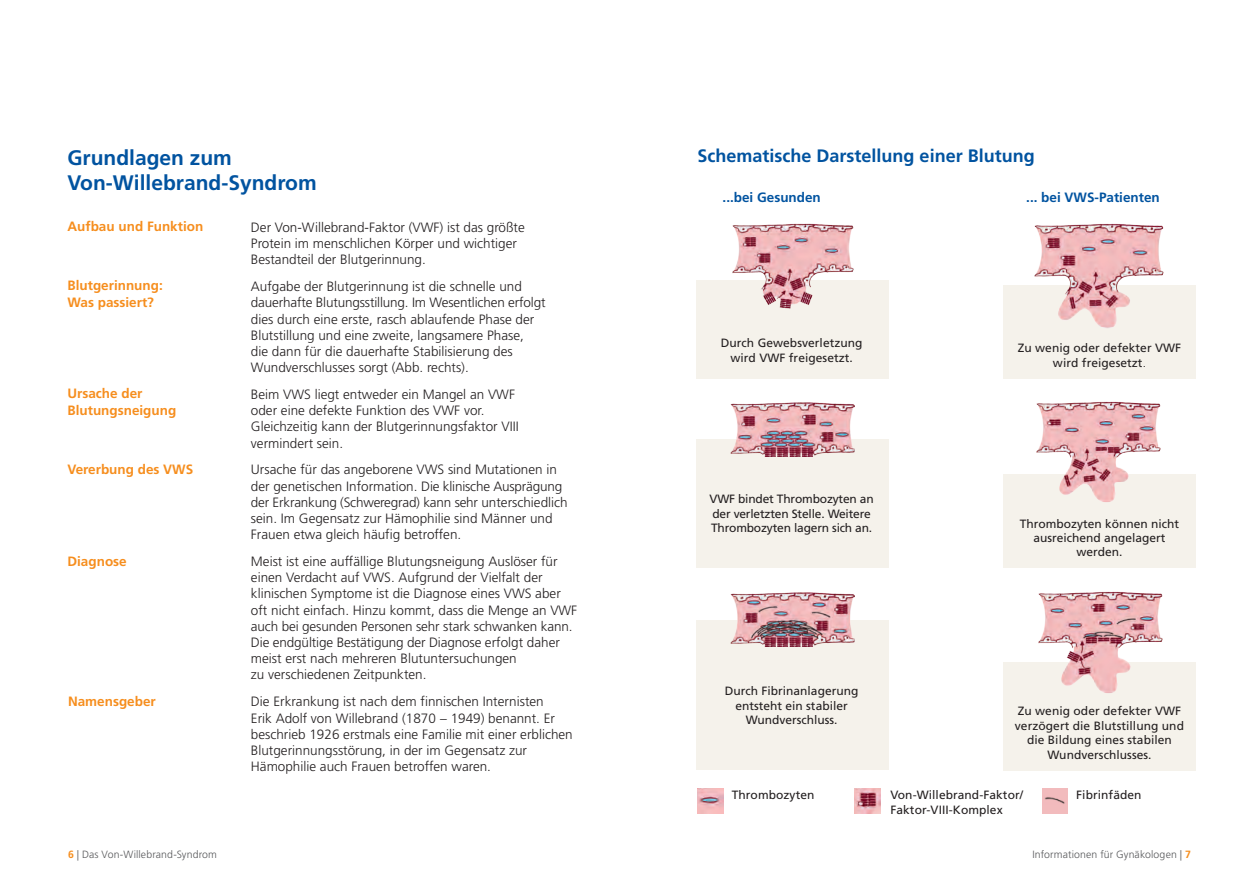
<style>
.page{position:relative;width:1259px;height:893px;background:#fff}
.page>*{position:absolute;margin:0;border:0;box-sizing:border-box;transform-origin:0 0}
.t1{font:700 21px/25.2px "Frutiger LT Std";color:#0153a0}
.t2{font:700 18px "Frutiger LT Std";color:#0153a0}
.t3{font:300 13.5px/16.2px "Frutiger LT Std";color:#231f20}
.t4{font:700 13.5px/16.2px "Frutiger LT Std";color:#f68e1e}
.t5{font:700 13.5px "Frutiger LT Std";color:#0153a0}
.t6{font:12px/14.4px "Frutiger LT Std";letter-spacing:.005em;color:#231f20;text-align:center}
.t7{font:12px/14.4px "Frutiger LT Std";letter-spacing:-.015em;color:#231f20}
.t8{font:300 10.5px "Frutiger LT Std";letter-spacing:.01em;color:#57585a}
.s1{font-weight:300}
.s2{font-weight:700;color:#f68e1e}
</style>
<div class="page">
<div style="left:1002px;top:662px;width:193px;height:108px;background:#f5f2eb"></div>
<div style="left:1002px;top:474px;width:193px;height:93px;background:#f5f2eb"></div>
<div style="left:1002px;top:285px;width:193px;height:94px;background:#f5f2eb"></div>
<div style="left:696px;top:620px;width:193px;height:150px;background:#f5f2eb"></div>
<div style="left:696px;top:439px;width:193px;height:129px;background:#f5f2eb"></div>
<div style="left:696px;top:280px;width:193px;height:98px;background:#f5f2eb"></div>
<img style="left:732px;top:223px;width:122px;height:86px">
<img style="left:730px;top:402px;width:124px;height:54px">
<img style="left:730px;top:593px;width:124px;height:53px">
<img style="left:1036px;top:401px;width:125px;height:101px">
<img style="left:1038px;top:591px;width:125px;height:102px">
<img style="left:1034px;top:223px;width:130px;height:105px">
<img style="left:855px;top:788px;width:25px;height:26px">
<div style="left:1042px;top:788px;width:25px;height:26px;background:#f2bbbd"></div>
<img style="left:1044px;top:797px;width:20px;height:6px">
<img style="left:697px;top:788px;width:26px;height:26px">
<h1 class="t1" style="left:67px;top:145px;width:251px">Grundlagen zum<br>Von-Willebrand-Syndrom</h1>
<p class="t4" style="left:67px;top:219px;width:137px">Aufbau und Funktion</p>
<p class="t4" style="left:67px;top:278px;width:97px">Blutgerinnung:<br>Was passiert?</p>
<p class="t4" style="left:67px;top:386px;width:110px">Ursache der<br>Blutungsneigung</p>
<p class="t4" style="left:67px;top:462px;width:127px">Vererbung des VWS</p>
<p class="t4" style="left:67px;top:553px;width:61px">Diagnose</p>
<p class="t4" style="left:68px;top:693px;width:89px">Namensgeber</p>
<p class="t3" style="left:251px;top:219px;width:275px">Der Von-Willebrand-Faktor (VWF) ist das größte<br>Protein im menschlichen Körper und wichtiger<br>Bestandteil der Blutgerinnung.</p>
<p class="t3" style="left:251px;top:279px;width:296px">Aufgabe der Blutgerinnung ist die schnelle und dauerhafte Blutungsstillung. Im Wesentlichen erfolgt dies durch eine erste, rasch ablaufende Phase der Blutstillung und eine zweite, langsamere Phase,<br>die dann für die dauerhafte Stabilisierung des Wundverschlusses sorgt (Abb. rechts).</p>
<p class="t3" style="left:251px;top:386px;width:269px">Beim VWS liegt entweder ein Mangel an VWF oder eine defekte Funktion des VWF vor.<br>Gleichzeitig kann der Blutgerinnungsfaktor VIII vermindert sein.</p>
<p class="t3" style="left:251px;top:462px;width:318px">Ursache für das angeborene VWS sind Mutationen in der genetischen Information. Die klinische Ausprägung der Erkrankung (Schweregrad) kann sehr unterschiedlich sein. Im Gegensatz zur Hämophilie sind Männer und Frauen etwa gleich häufig betroffen.</p>
<p class="t3" style="left:251px;top:553px;width:328px">Meist ist eine auffällige Blutungsneigung Auslöser für einen Verdacht auf VWS. Aufgrund der Vielfalt der klinischen Symptome ist die Diagnose eines VWS aber oft nicht einfach. Hinzu kommt, dass die Menge an VWF auch bei gesunden Personen sehr stark schwanken kann.<br>Die endgültige Bestätigung der Diagnose erfolgt daher meist erst nach mehreren Blutuntersuchungen<br>zu verschiedenen Zeitpunkten.</p>
<p class="t3" style="left:251px;top:694px;width:323px">Die Erkrankung ist nach dem finnischen Internisten<br>Erik Adolf von Willebrand (1870 – 1949) benannt. Er beschrieb 1926 erstmals eine Familie mit einer erblichen Blutgerinnungsstörung, in der im Gegensatz zur Hämophilie auch Frauen betroffen waren.</p>
<h2 class="t2" style="left:697px;top:145px;width:339px">Schematische Darstellung einer Blutung</h2>
<p class="t5" style="left:722px;top:190px;width:100px">...bei Gesunden</p>
<p class="t5" style="left:1026px;top:190px;width:135px">... bei VWS-Patienten</p>
<p class="t6" style="left:720px;top:336px;width:143px">Durch Gewebsverletzung wird VWF freigesetzt.</p>
<p class="t6" style="left:1017px;top:341px;width:165px">Zu wenig oder defekter VWF wird freigesetzt<span class="s1">.</span></p>
<p class="t7" style="left:709px;top:492px;width:166px">VWF bindet Thrombozyten an der verletzten Stelle. Weitere<br>Thrombozyten lagern sich an.</p>
<p class="t6" style="left:725px;top:684px;width:135px">Durch Fibrinanlagerung entsteht ein stabiler<br>Wundverschluss.</p>
<p class="t6" style="left:1019px;top:516px;width:161px">Thrombozyten können nicht ausreichend angelagert werden.</p>
<p class="t6" style="left:1015px;top:704px;width:171px">Zu wenig oder defekter VWF verzögert die Blutstillung und die Bildung eines stabilen<br>Wundverschlusses.</p>
<p class="t6" style="left:732px;top:787px;width:84px">Thrombozyten</p>
<p class="t6" style="left:890px;top:787px;width:134px">Von-Willebrand-Faktor/</p>
<p class="t6" style="left:1076px;top:787px;width:67px">Fibrinfäden</p>
<p class="t6" style="left:890px;top:803px;width:114px">Faktor-VIII-Komplex</p>
<p class="t8" style="left:68px;top:849px;width:150px"><span class="s2">6</span> | Das Von-Willebrand-Syndrom</p>
<p class="t8" style="left:1032px;top:849px;width:160px">Informationen für Gynäkologen | <span class="s2">7</span></p>
</div>
